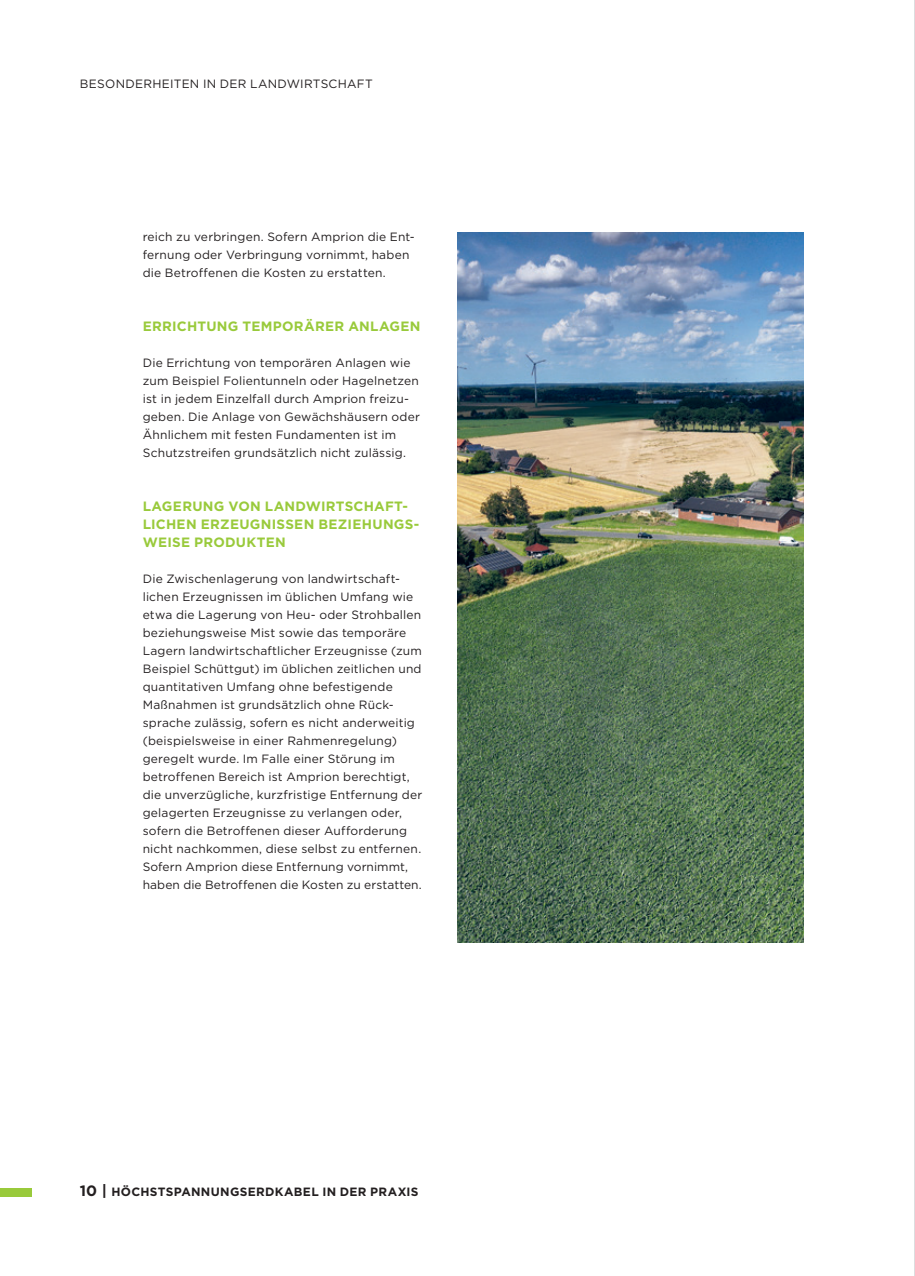
<style>
.page{position:relative;width:915px;height:1276px;background:#fff}
.page>*{position:absolute;margin:0;border:0;box-sizing:border-box;transform-origin:0 0}
.t1{font:700 13.5px/18px "Gotham";letter-spacing:.02em;color:#99ca3b}
.t2{font:12px/18px "Gotham";letter-spacing:.015em;color:#231f20}
.t3{font:700 12px "Gotham";letter-spacing:.025em;color:#231f20}
.s1{font-size:15px}
</style>
<div class="page">
<div style="left:0;top:1188px;width:32px;height:8px;background:#99ca3b"></div>
<img style="left:457px;top:233px;width:346px;height:709px">
<hr style="left:914px;top:0;width:1px;height:1276px;background:#bcbdc0">
<p class="t2" style="left:80px;top:75px;width:294px">BESONDERHEITEN IN DER LANDWIRTSCHAFT</p>
<p class="t2" style="left:143px;top:227px;width:273px">reich zu verbringen. Sofern Amprion die Ent&shy;fernung oder Verbringung vornimmt, haben die Betroffenen die Kosten zu erstatten.</p>
<p class="t1" style="left:143px;top:317px;width:279px">ERRICHTUNG TEMPORÄRER ANLAGEN</p>
<p class="t2" style="left:143px;top:353px;width:278px">Die Errichtung von temporären Anlagen wie zum Beispiel Folientunneln oder Hagelnetzen ist in jedem Einzelfall durch Amprion freizu&shy;geben. Die Anlage von Gewächshäusern oder Ähnlichem mit festen Fundamenten ist im Schutzstreifen grundsätzlich nicht zulässig.</p>
<p class="t1" style="left:143px;top:497px;width:278px">LAGERUNG VON LANDWIRTSCHAFT-<br>LICHEN ERZEUGNISSEN BEZIEHUNGS-<br>WEISE PRODUKTEN</p>
<p class="t2" style="left:143px;top:569px;width:281px">Die Zwischenlagerung von landwirtschaft&shy;lichen Erzeugnissen im üblichen Umfang wie etwa die Lagerung von Heu- oder Strohballen beziehungsweise Mist sowie das temporäre Lagern landwirtschaftlicher Erzeugnisse (zum Beispiel Schüttgut) im üblichen zeitlichen und quantitativen Umfang ohne befestigende Maßnahmen ist grundsätzlich ohne Rück&shy;sprache zulässig, sofern es nicht anderweitig (beispielsweise in einer Rahmenregelung) geregelt wurde. Im Falle einer Störung im betroffenen Bereich ist Amprion berechtigt, die unverzügliche, kurzfristige Entfernung der gelagerten Erzeugnisse zu verlangen oder, sofern die Betroffenen dieser Aufforderung nicht nachkommen, diese selbst zu entfernen.<br>Sofern Amprion diese Entfernung vornimmt, haben die Betroffenen die Kosten zu erstatten.</p>
<p class="t3" style="left:80px;top:1184px;width:340px"><span class="s1">10 |</span> HÖCHSTSPANNUNGSERDKABEL IN DER PRAXIS</p>
</div>
